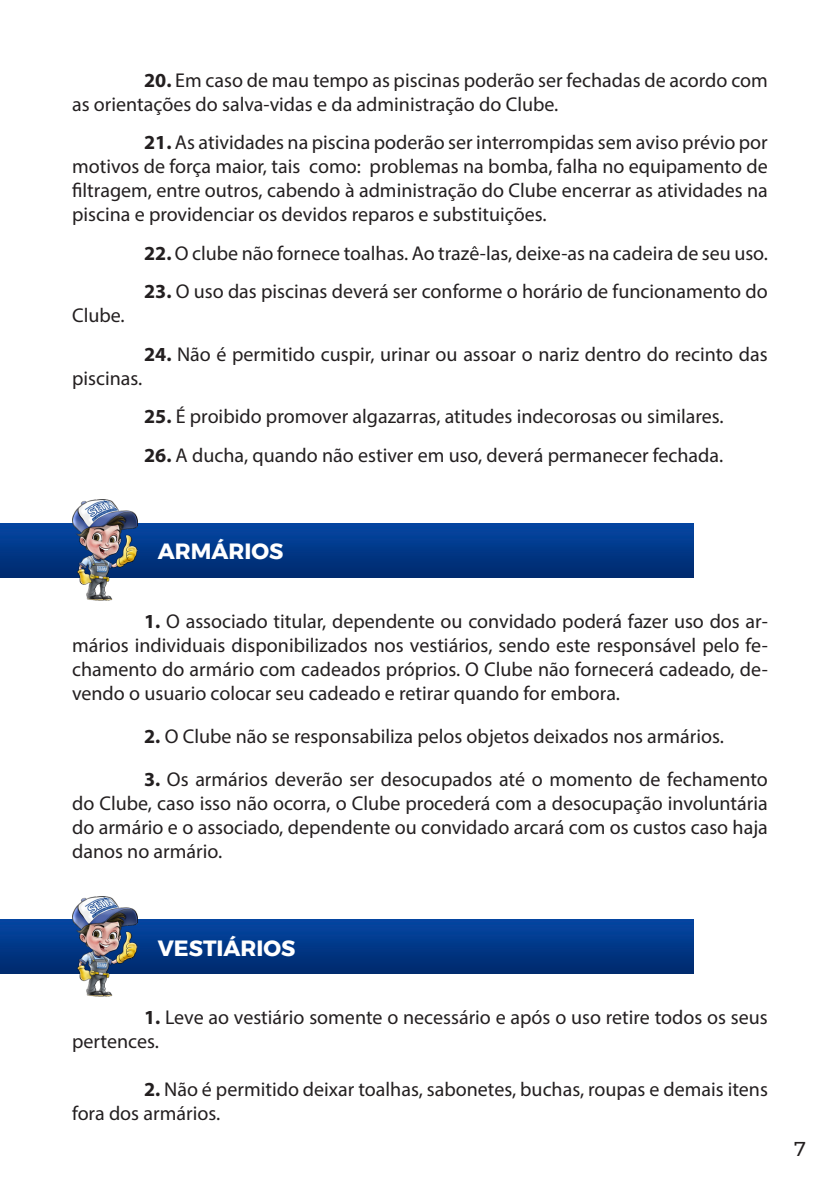
<style>
.page{position:relative;width:840px;height:1191px;background:#fff}
.page>*{position:absolute;margin:0;border:0;box-sizing:border-box;transform-origin:0 0}
.t1{font:700 22px "Montserrat";color:#fff}
.t2{font:20px/24px "Myriad Pro";color:#231f20}
.t3{font:20px "Montserrat";color:#231f20}
.s1{font-weight:700}
</style>
<div class="page">
<img style="left:0;top:523px;width:693px;height:54px">
<img style="left:72px;top:500px;width:66px;height:100px">
<img style="left:0;top:919px;width:693px;height:54px">
<img style="left:72px;top:896px;width:66px;height:101px">
<p class="t2" style="left:72px;top:68px;width:697px;text-indent:72px"><span class="s1">20.</span> Em caso de mau tempo as piscinas poderão ser fechadas de acordo com as orientações do salva-vidas e da administração do Clube.</p>
<p class="t2" style="left:72px;top:130px;width:697px;text-align:justify;text-indent:72px"><span class="s1">21.</span> As atividades na piscina poderão ser interrompidas sem aviso prévio por motivos de força maior, tais como: problemas na bomba, falha no equipamento de filtragem, entre outros, cabendo à administração do Clube encerrar as atividades na piscina e providenciar os devidos reparos e substituições.</p>
<p class="t2" style="left:144px;top:241px;width:625px"><span class="s1">22.</span> O clube não fornece toalhas. Ao trazê-las, deixe-as na cadeira de seu uso.</p>
<p class="t2" style="left:144px;top:279px;width:624px"><span class="s1">23.</span> O uso das piscinas deverá ser conforme o horário de funcionamento do</p>
<p class="t2" style="left:72px;top:303px;width:54px">Clube.</p>
<p class="t2" style="left:144px;top:342px;width:624px"><span class="s1">24.</span> Não é permitido cuspir, urinar ou assoar o nariz dentro do recinto das</p>
<p class="t2" style="left:72px;top:366px;width:72px">piscinas.</p>
<p class="t2" style="left:144px;top:404px;width:580px"><span class="s1">25.</span> É proibido promover algazarras, atitudes indecorosas ou similares.</p>
<p class="t2" style="left:144px;top:442px;width:580px"><span class="s1">26.</span> A ducha, quando não estiver em uso, deverá permanecer fechada.</p>
<p class="t1" style="left:158px;top:534px;width:127px">ARMÁRIOS</p>
<p class="t2" style="left:72px;top:608px;width:697px;text-align:justify;text-indent:72px"><span class="s1">1.</span> O associado titular, dependente ou convidado poderá fazer uso dos ar&shy;mários individuais disponibilizados nos vestiários, sendo este responsável pelo fe&shy;chamento do armário com cadeados próprios. O Clube não fornecerá cadeado, de&shy;vendo o usuario colocar seu cadeado e retirar quando for embora.</p>
<p class="t2" style="left:144px;top:724px;width:581px"><span class="s1">2.</span> O Clube não se responsabiliza pelos objetos deixados nos armários.</p>
<p class="t2" style="left:72px;top:767px;width:697px;text-align:justify;text-indent:72px"><span class="s1">3.</span> Os armários deverão ser desocupados até o momento de fechamento do Clube, caso isso não ocorra, o Clube procederá com a desocupação involuntária do armário e o associado, dependente ou convidado arcará com os custos caso haja danos no armário.</p>
<p class="t1" style="left:158px;top:930px;width:139px">VESTIÁRIOS</p>
<p class="t2" style="left:72px;top:1005px;width:696px;text-indent:72px"><span class="s1">1.</span> Leve ao vestiário somente o necessário e após o uso retire todos os seus pertences.</p>
<p class="t2" style="left:72px;top:1077px;width:697px;text-indent:72px"><span class="s1">2.</span> Não é permitido deixar toalhas, sabonetes, buchas, roupas e demais itens fora dos armários.</p>
<p class="t3" style="left:794px;top:1134px;width:13px">7</p>
</div>
